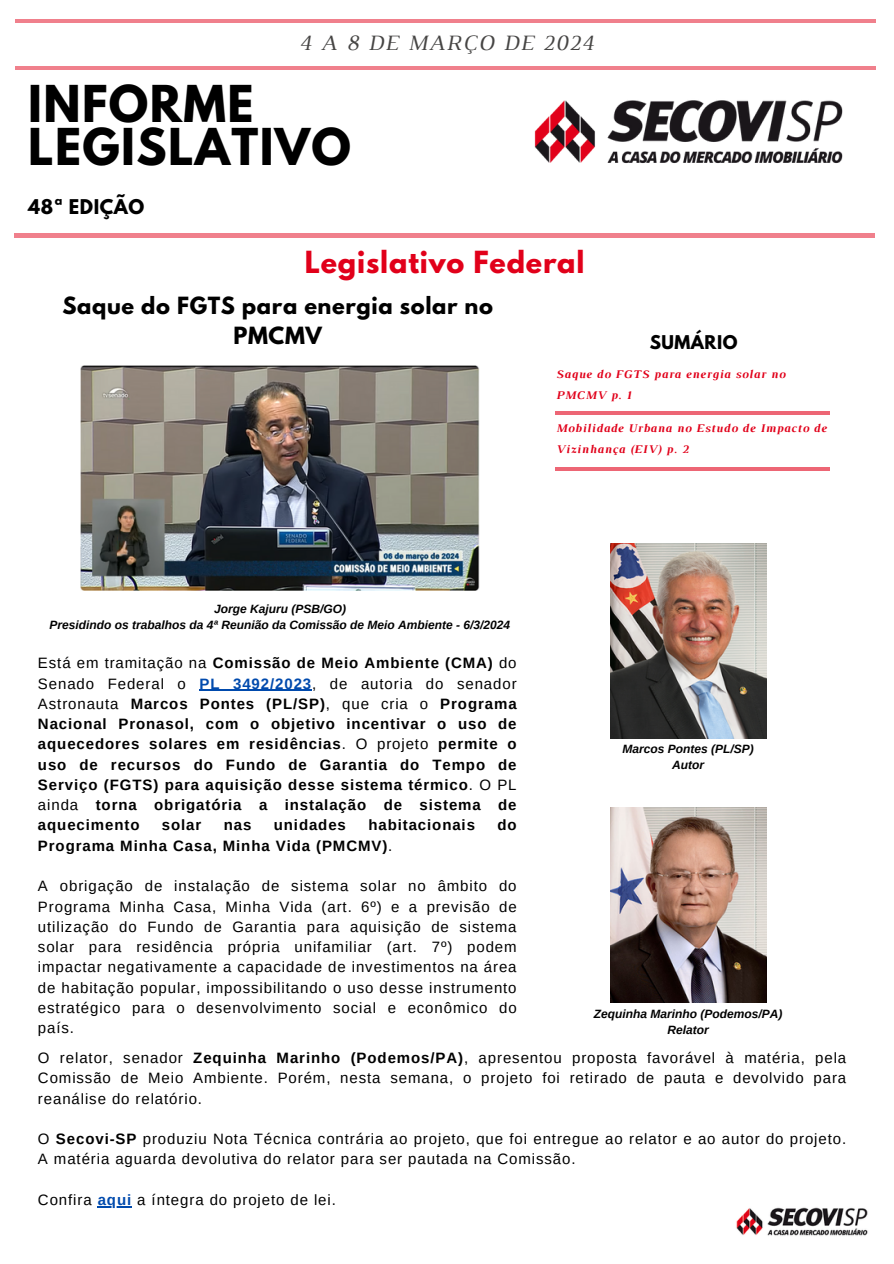
<style>
.page{position:relative;width:894px;height:1264px;background:#fff}
.page>*{position:absolute;margin:0;border:0;box-sizing:border-box;transform-origin:0 0}
.t1{font:700 45px/42.8px "League Spartan";letter-spacing:.03em;color:#000}
.t2{font:700 27px "League Spartan";letter-spacing:.03em;color:#e1001a}
.t3{font:italic 22.35px "Luthier";letter-spacing:.06em;color:#464544}
.t4{font:700 21px/29.2px "League Spartan";letter-spacing:.03em;color:#000;text-align:center}
.t5{font:700 18px "League Spartan";letter-spacing:.03em;color:#000}
.t6{font:700 16.8px "League Spartan";letter-spacing:.03em;color:#000}
.t7{font:15px/20.2px "Arimo";letter-spacing:.06em;color:#000;text-align:justify}
.t8{font:700 15px/20.2px "Arimo";letter-spacing:.06em;color:#000;text-align:justify}
.t9{font:italic 700 12px "Arimo";color:#000}
.t10{font:italic 700 12px/21px "Luthier";letter-spacing:.06em;color:#e1001a}
.s1{font-weight:400}
.s2{color:#004aad}
.s3{font-weight:700}
.s4{font-weight:700;color:#004aad}
</style>
<div class="page">
<hr style="left:15px;top:66px;width:859px;height:4px;background:#f0808c">
<hr style="left:15px;top:19px;width:859px;height:4px;background:#f0808c">
<img style="left:534px;top:100px;width:309px;height:63px">
<hr style="left:14px;top:234px;width:860px;height:3px;background:#e1001a">
<img style="left:736px;top:1207px;width:132px;height:29px">
<hr style="left:555px;top:411px;width:274px;height:4px;background:#ed6675">
<hr style="left:555px;top:467px;width:274px;height:4px;background:#ed6675">
<img style="left:80px;top:365px;width:400px;height:225px">
<img style="left:610px;top:544px;width:156px;height:194px">
<img style="left:610px;top:807px;width:156px;height:195px">
<hr style="left:199px;top:689px;width:113px;height:2px;background:#004aad">
<hr style="left:98px;top:1206px;width:34px;height:1px;background:#004aad">
<h2 class="t3" style="left:299px;top:34px;width:296px">4 A 8 DE MARÇO DE 2024</h2>
<p class="t1" style="left:28px;top:89px;width:324px">INFORME<br>LEGISLATIVO</p>
<h5 class="t5" style="left:28px;top:197px;width:118px">48ª EDIÇÃO</h5>
<h4 class="t2" style="left:305px;top:248px;width:281px">Legislativo Federal</h4>
<p class="t4" style="left:62px;top:294px;width:432px">Saque do FGTS para energia solar no<br>PMCMV</p>
<h5 class="t6" style="left:649px;top:334px;width:89px">SUMÁRIO</h5>
<p class="t10" style="left:555px;top:364px;width:231px">Saque do FGTS para energia solar no<br>PMCMV p. 1</p>
<p class="t10" style="left:555px;top:418px;width:272px">Mobilidade Urbana no Estudo de Impacto de<br>Vizinhança (EIV) p. 2</p>
<h6 class="t9" style="left:214px;top:602px;width:133px">Jorge Kajuru (PSB/GO)</h6>
<p class="t9" style="left:50px;top:618px;width:462px">Presidindo os trabalhos da 4ª Reunião da Comissão de Meio Ambiente - 6/3/2024</p>
<p class="t8" style="left:38px;top:653px;width:480px"><span class="s1">Está em tramitação na</span> Comissão de Meio Ambiente (CMA) <span class="s1">do Senado Federal o</span> <span class="s2">PL 3492/2023</span><span class="s1">, de autoria do senador Astronauta</span> Marcos Pontes (PL/SP)<span class="s1">, que cria o</span> Programa Nacional Pronasol, com o objetivo incentivar o uso de aquecedores solares em residências<span class="s1">. O projeto</span> permite o uso de recursos do Fundo de Garantia do Tempo de Serviço (FGTS) para aquisição desse sistema térmico<span class="s1">. O PL ainda</span> torna obrigatória a instalação de sistema de aquecimento</p>
<p class="t8" style="left:162px;top:815px;width:41px">solar</p>
<p class="t8" style="left:224px;top:815px;width:29px">nas</p>
<p class="t8" style="left:274px;top:815px;width:74px">unidades</p>
<p class="t8" style="left:368px;top:815px;width:108px">habitacionais</p>
<p class="t8" style="left:497px;top:815px;width:21px">do</p>
<p class="t8" style="left:38px;top:835px;width:356px">Programa Minha Casa, Minha Vida (PMCMV)<span class="s1">.</span></p>
<p class="t7" style="left:38px;top:875px;width:480px">A obrigação de instalação de sistema solar no âmbito do Programa Minha Casa, Minha Vida (art. 6º) e a previsão de utilização do Fundo de Garantia para aquisição de sistema solar para residência própria unifamiliar (art. 7º) podem impactar negativamente a capacidade de investimentos na área de habitação popular, impossibilitando o uso desse instrumento estratégico para o desenvolvimento social e econômico do país.</p>
<p class="t9" style="left:622px;top:742px;width:133px">Marcos Pontes (PL/SP)</p>
<p class="t9" style="left:672px;top:758px;width:33px">Autor</p>
<p class="t9" style="left:593px;top:1007px;width:190px">Zequinha Marinho (Podemos/PA)</p>
<p class="t9" style="left:667px;top:1023px;width:43px">Relator</p>
<p class="t7" style="left:38px;top:1047px;width:809px">O relator, senador <span class="s3">Zequinha Marinho (Podemos/PA)</span>, apresentou proposta favorável à matéria, pela Comissão de Meio Ambiente. Porém, nesta semana, o projeto foi retirado de pauta e devolvido para reanálise do relatório.</p>
<p class="t7" style="left:38px;top:1128px;width:809px">O <span class="s3">Secovi-SP</span> produziu Nota Técnica contrária ao projeto, que foi entregue ao relator e ao autor do projeto.<br>A matéria aguarda devolutiva do relator para ser pautada na Comissão.</p>
<p class="t7" style="left:38px;top:1189px;width:299px">Confira <span class="s4">aqui</span> a íntegra do projeto de lei.</p>
</div>
